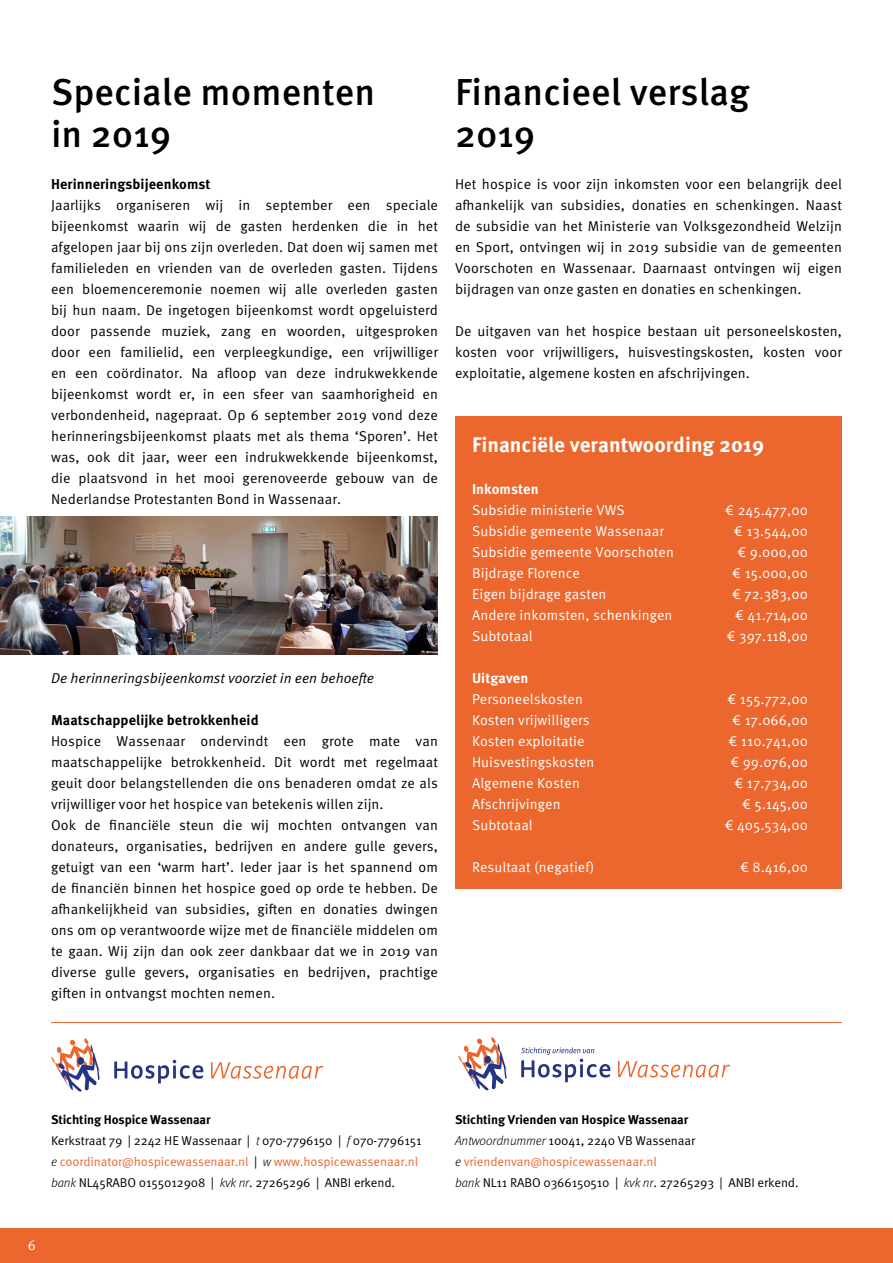
<style>
.page{position:relative;width:893px;height:1263px;background:#fff}
.page>*{position:absolute;margin:0;border:0;box-sizing:border-box;transform-origin:0 0}
.t1{font:500 37.5px/42px "Meta Pro";color:#000}
.t2{font:700 21px "Meta Pro";color:#fff}
.t3{font:14.25px/21px "Meta Pro Norm";letter-spacing:.005em;color:#000;text-align:justify}
.t4{font:14.25px "Meta Pro Norm";letter-spacing:.005em;color:#fff}
.t5{font:700 14.25px "Meta Pro";letter-spacing:.005em;color:#000}
.t6{font:14.25px "Meta Pro Norm Ita";color:#000}
.t7{font:700 14.25px "Meta Pro";letter-spacing:.005em;color:#fff}
.t8{font:12.75px/21px "Meta Pro Norm";letter-spacing:-.01em;color:#000}
.t9{font:700 12.75px "Meta Pro";letter-spacing:-.01em;color:#000}
.s1{font-family:"Meta Pro";font-weight:300;font-style:italic}
.s2{color:#ec672e}
</style>
<div class="page">
<svg style="left:114px;top:1060px;width:89px;height:23px"></svg>
<svg style="left:211px;top:1062px;width:112px;height:17px"></svg>
<svg style="left:51px;top:1038px;width:49px;height:54px"></svg>
<svg style="left:521px;top:1047px;width:89px;height:35px"></svg>
<svg style="left:618px;top:1061px;width:112px;height:16px"></svg>
<svg style="left:458px;top:1037px;width:49px;height:54px"></svg>
<div style="left:0;top:1229px;width:893px;height:34px;background:#ec672e"></div>
<div style="left:455px;top:416px;width:387px;height:473px;background:#ec672e"></div>
<img style="left:0;top:517px;width:437px;height:137px">
<hr style="left:51px;top:1022px;width:791px;height:1px;background:#ec672e">
<h1 class="t1" style="left:51px;top:69px;width:326px">Speciale momenten in 2019</h1>
<p class="t5" style="left:51px;top:173px;width:161px">Herinneringsbijeenkomst</p>
<p class="t3" style="left:51px;top:194px;width:388px">Jaarlijks organiseren wij in september een speciale bijeenkomst waarin wij de gasten herdenken die in het afgelopen jaar bij ons zijn overleden. Dat doen wij samen met familieleden en vrienden van de overleden gasten. Tijdens een bloemenceremonie noemen wij alle overleden gasten bij hun naam. De ingetogen bijeenkomst wordt opgeluisterd door passende muziek, zang en woorden, uitgesproken door een familielid, een verpleegkundige, een vrijwilliger en een coördinator. Na afloop van deze indrukwekkende bijeenkomst wordt er, in een sfeer van saamhorigheid en verbondenheid, nagepraat. Op 6 september 2019 vond deze herinneringsbijeenkomst plaats met als thema ‘Sporen’. Het was, ook dit jaar, weer een indrukwekkende bijeenkomst, die plaatsvond in het mooi gerenoveerde gebouw van de Nederlandse Protestanten Bond in Wassenaar.</p>
<p class="t6" style="left:51px;top:667px;width:324px">De herinneringsbijeenkomst voorziet in een behoefte</p>
<p class="t5" style="left:51px;top:708px;width:209px">Maatschappelijke betrokkenheid</p>
<p class="t3" style="left:51px;top:729px;width:388px;text-align:left">Hospice Wassenaar ondervindt een grote mate van maatschappelijke betrokkenheid. Dit wordt met regelmaat geuit door belangstellenden die ons benaderen omdat ze als vrijwilliger voor het hospice van betekenis willen zijn.<br>Ook de financiële steun die wij mochten ontvangen van donateurs, organisaties, bedrijven en andere gulle gevers, getuigt van een ‘warm hart’. Ieder jaar is het spannend om de financiën binnen het hospice goed op orde te hebben. De afhankelijkheid van subsidies, giften en donaties dwingen ons om op verantwoorde wijze met de financiële middelen om te gaan. Wij zijn dan ook zeer dankbaar dat we in 2019 van diverse gulle gevers, organisaties en bedrijven, prachtige giften in ontvangst mochten nemen.</p>
<h1 class="t1" style="left:455px;top:69px;width:296px">Financieel verslag<br>2019</h1>
<p class="t3" style="left:455px;top:173px;width:388px">Het hospice is voor zijn inkomsten voor een belangrijk deel afhankelijk van subsidies, donaties en schenkingen. Naast de subsidie van het Ministerie van Volksgezondheid Welzijn en Sport, ontvingen wij in 2019 subsidie van de gemeenten Voorschoten en Wassenaar. Daarnaast ontvingen wij eigen bijdragen van onze gasten en donaties en schenkingen.</p>
<p class="t3" style="left:455px;top:320px;width:388px">De uitgaven van het hospice bestaan uit personeelskosten, kosten voor vrijwilligers, huisvestingskosten, kosten voor exploitatie, algemene kosten en afschrijvingen.</p>
<h2 class="t2" style="left:472px;top:428px;width:293px">Financiële verantwoording 2019</h2>
<p class="t7" style="left:472px;top:477px;width:68px">Inkomsten</p>
<p class="t4" style="left:472px;top:499px;width:154px">Subsidie ministerie VWS</p>
<p class="t4" style="left:725px;top:499px;width:84px">€ 245.477,00</p>
<p class="t4" style="left:472px;top:520px;width:193px">Subsidie gemeente Wassenaar</p>
<p class="t4" style="left:734px;top:520px;width:76px">€ 13.544,00</p>
<p class="t4" style="left:472px;top:541px;width:203px">Subsidie gemeente Voorschoten</p>
<p class="t4" style="left:737px;top:541px;width:72px">€ 9.000,00</p>
<p class="t4" style="left:472px;top:562px;width:109px">Bijdrage Florence</p>
<p class="t4" style="left:732px;top:562px;width:77px">€ 15.000,00</p>
<p class="t4" style="left:472px;top:583px;width:136px">Eigen bijdrage gasten</p>
<p class="t4" style="left:732px;top:583px;width:78px">€ 72.383,00</p>
<p class="t4" style="left:472px;top:604px;width:202px">Andere inkomsten, schenkingen</p>
<p class="t4" style="left:735px;top:604px;width:75px">€ 41.714,00</p>
<p class="t4" style="left:472px;top:625px;width:62px">Subtotaal</p>
<p class="t4" style="left:726px;top:625px;width:83px">€ 397.118,00</p>
<p class="t7" style="left:472px;top:666px;width:58px">Uitgaven</p>
<p class="t4" style="left:472px;top:688px;width:112px">Personeelskosten</p>
<p class="t4" style="left:727px;top:688px;width:82px">€ 155.772,00</p>
<p class="t4" style="left:472px;top:709px;width:119px">Kosten vrijwilligers</p>
<p class="t4" style="left:732px;top:709px;width:77px">€ 17.066,00</p>
<p class="t4" style="left:472px;top:730px;width:114px">Kosten exploitatie</p>
<p class="t4" style="left:728px;top:730px;width:81px">€ 110.741,00</p>
<p class="t4" style="left:472px;top:751px;width:124px">Huisvestingskosten</p>
<p class="t4" style="left:730px;top:751px;width:79px">€ 99.076,00</p>
<p class="t4" style="left:472px;top:772px;width:110px">Algemene Kosten</p>
<p class="t4" style="left:734px;top:772px;width:75px">€ 17.734,00</p>
<p class="t4" style="left:472px;top:793px;width:90px">Afschrijvingen</p>
<p class="t4" style="left:742px;top:793px;width:68px">€ 5.145,00</p>
<p class="t4" style="left:472px;top:814px;width:62px">Subtotaal</p>
<p class="t4" style="left:724px;top:814px;width:85px">€ 405.534,00</p>
<p class="t4" style="left:472px;top:856px;width:124px">Resultaat (negatief)</p>
<p class="t4" style="left:740px;top:856px;width:70px">€ 8.416,00</p>
<p class="t9" style="left:51px;top:1109px;width:161px">Stichting Hospice Wassenaar</p>
<p class="t8" style="left:51px;top:1129px;width:372px">Kerkstraat 79 | 2242 HE Wassenaar | <span class="s1">t</span> 070-7796150 | <span class="s1">f</span> 070-7796151 <span class="s1">e</span> <span class="s2">coordinator@hospicewassenaar.nl</span> | <span class="s1">w</span> <span class="s2">www.hospicewassenaar.nl </span><span class="s1">bank</span> NL45RABO 0155012908 | <span class="s1">kvk nr</span>. 27265296 | ANBI erkend.</p>
<p class="t4" style="left:28px;top:1234px;width:10px">6</p>
<p class="t9" style="left:455px;top:1109px;width:235px">Stichting Vrienden van Hospice Wassenaar</p>
<p class="t8" style="left:455px;top:1129px;width:345px"><span class="s1">Antwoordnummer</span> 10041, 2240 VB Wassenaar<br><span class="s1">e</span> <span class="s2">vriendenvan@hospicewassenaar.nl<br></span><span class="s1">bank</span> NL11 RABO 0366150510 | <span class="s1">kvk nr</span>. 27265293 | ANBI erkend.</p>
</div>
